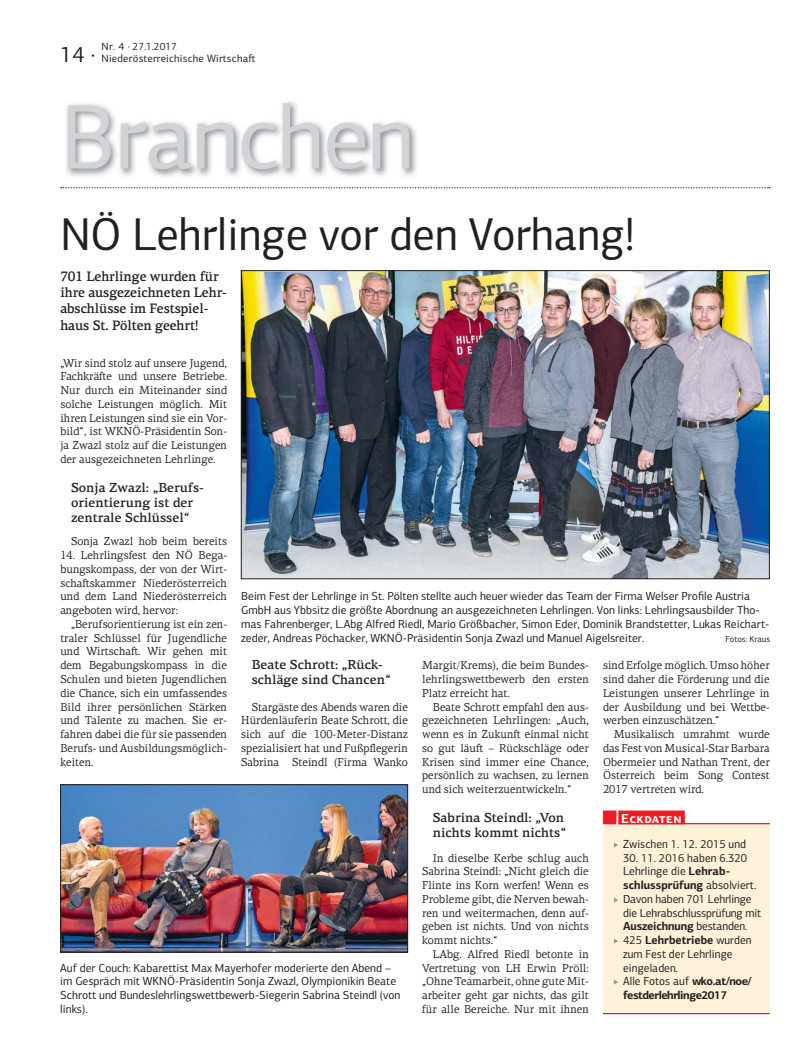
<style>
.page{position:relative;width:798px;height:1063px;background:#fff}
.page>*{position:absolute;margin:0;border:0;box-sizing:border-box;transform-origin:0 0}
.t1{font:91.88px "PF Centro Sans Pro";color:#d1d3d4}
.t2{font:46.25px "PF Centro Sans Pro";color:#231f20;scale:.96 1}
.t3{font:22.5px "PF Centro Sans Pro";color:#231f20;scale:.96 1}
.t4{font:500 13.75px/16.2px "PF Centro Serif Pro";letter-spacing:-.01em;color:#231f20;scale:.96 1}
.t5{font:500 13.12px/15px "PF Centro Serif Pro";color:#231f20}
.t6{font:700 13.12px "PF Centro Sans Pro";letter-spacing:.04em;color:#fff}
.t7{font:11.75px/13.8px "PF Centro Sans Pro";color:#231f20}
.t8{font:11.75px/13.8px "PF Centro Sans Pro";color:#231f20;scale:.96 1}
.t9{font:11.5px/13.8px "PF Centro Serif Pro";color:#231f20;text-align:justify;scale:.96 1}
.t10{font:700 11.5px "PF Centro Sans Pro";letter-spacing:-.04em;color:#231f20}
.t11{font:10.62px/11.9px "PF Centro Sans Pro";letter-spacing:.02em;color:#231f20}
.t12{font:8.75px "PF Centro Sans Pro";color:#231f20}
.s1{font-weight:700}
.s2{font-weight:700;font-size:11.5px}
</style>
<div class="page">
<svg style="left:61px;top:187px;width:708px;height:1px"></svg>
<img style="left:66px;top:101px;width:351px;height:76px">
<img style="left:62px;top:786px;width:343px;height:164px">
<div style="left:60px;top:784px;width:347px;height:168px;border:1px solid #231f20"></div>
<img style="left:243px;top:272px;width:524px;height:305px">
<div style="left:241px;top:270px;width:528px;height:309px;border:1px solid #231f20"></div>
<div style="left:602px;top:824px;width:167px;height:189px;background:#fff2d8"></div>
<hr style="left:602px;top:1013px;width:167px;height:1px;background:#ed1c24">
<div style="left:618px;top:811px;width:66px;height:13px;background:#ed1c24"></div>
<hr style="left:618px;top:823px;width:151px;height:1px;background:#ed1c24">
<h3 class="t3" style="left:60px;top:46px;width:38px">14 ·</h3>
<p class="t11" style="left:102px;top:42px;width:155px">Nr. 4 · 27.1.2017<br>Niederösterreichische Wirtscha-</p>
<h1 class="t1" style="left:60px;top:103px;width:355px">Branchen</h1>
<h2 class="t2" style="left:60px;top:217px;width:599px">NÖ Lehrlinge vor den Vorhang!</h2>
<p class="t4" style="left:60px;top:269px;width:175px">701 Lehrlinge wurden für ihre ausgezeichneten Lehr&shy;abschlüsse im Festspiel&shy;haus St. Pölten geehrt!</p>
<p class="t9" style="left:60px;top:357px;width:175px">„Wir sind stolz auf unsere Jugend, Fachkrä-e und unsere Betriebe.<br>Nur durch ein Miteinander sind solche Leistungen möglich. Mit ihren Leistungen sind sie ein Vor&shy;bild“, ist WKNÖ-Präsidentin Son&shy;ja Zwazl stolz auf die Leistungen der ausgezeichneten Lehrlinge.</p>
<p class="t5" style="left:71px;top:481px;width:134px">Sonja Zwazl: „Berufs&shy;orientierung ist der zentrale Schlüssel“</p>
<p class="t9" style="left:71px;top:536px;width:164px">Sonja Zwazl hob beim bereits</p>
<p class="t9" style="left:60px;top:550px;width:175px">14. Lehrlingsfest den NÖ Bega&shy;bungskompass, der von der Wirt&shy;scha-skammer Niederösterreich und dem Land Niederösterreich angeboten wird, hervor:</p>
<p class="t9" style="left:60px;top:618px;width:175px;text-indent:11px">„Berufsorientierung ist ein zen&shy;traler Schlüssel für Jugendliche und Wirtscha-. Wir gehen mit dem Begabungskompass in die Schulen und bieten Jugendlichen die Chance, sich ein umfassendes Bild ihrer persönlichen Stärken und Talente zu machen. Sie er&shy;fahren dabei die für sie passenden Berufs- und Ausbildungsmöglich&shy;keiten.</p>
<p class="t7" style="left:241px;top:591px;width:529px">Beim Fest der Lehrlinge in St. Pölten stellte auch heuer wieder das Team der Firma Welser Profile Austria GmbH aus Ybbsitz die größte Abordnung an ausgezeichneten Lehrlingen. Von links: Lehrlingsausbilder Tho&shy;mas Fahrenberger, L.Abg Alfred Riedl, Mario Größbacher, Simon Eder, Dominik Brandstetter, Lukas Reichart&shy;zeder, Andreas Pöchacker, WKNÖ-Präsidentin Sonja Zwazl und Manuel Aigelsreiter.</p>
<p class="t12" style="left:725px;top:635px;width:46px">Fotos: Kraus</p>
<p class="t5" style="left:251px;top:658px;width:141px">Beate Schrott: „Rück&shy;schläge sind Chancen“</p>
<p class="t9" style="left:422px;top:660px;width:175px">Margit/Krems), die beim Bundes&shy;lehrlingswettbewerb den ersten Platz erreicht hat.</p>
<p class="t9" style="left:422px;top:701px;width:175px;text-indent:11px">Beate Schrott empfahl den aus&shy;gezeichneten Lehrlingen: „Auch, wenn es in Zukun- einmal nicht so gut läu- – Rückschläge oder Krisen sind immer eine Chance, persönlich zu wachsen, zu lernen und sich weiterzuentwickeln.“</p>
<p class="t5" style="left:432px;top:811px;width:135px">Sabrina Steindl: „Von nichts kommt nichts“</p>
<p class="t9" style="left:422px;top:852px;width:175px;text-indent:11px">In dieselbe Kerbe schlug auch Sabrina Steindl: „Nicht gleich die Flinte ins Korn werfen! Wenn es Probleme gibt, die Nerven bewah&shy;ren und weitermachen, denn auf&shy;geben ist nichts. Und von nichts kommt nichts.“</p>
<p class="t9" style="left:422px;top:948px;width:175px;text-indent:11px">LAbg. Alfred Riedl betonte in Vertretung von LH Erwin Pröll: „Ohne Teamarbeit, ohne gute Mit&shy;arbeiter geht gar nichts, das gilt für alle Bereiche. Nur mit ihnen</p>
<p class="t9" style="left:602px;top:660px;width:175px">sind Erfolge möglich. Umso höher sind daher die Förderung und die Leistungen unserer Lehrlinge in der Ausbildung und bei Wettbe&shy;werben einzuschätzen.“</p>
<p class="t9" style="left:602px;top:728px;width:175px;text-indent:11px">Musikalisch umrahmt wurde das Fest von Musical-Star Barbara Obermeier und Nathan Trent, der Österreich beim Song Contest 2017 vertreten wird.</p>
<p class="t9" style="left:241px;top:701px;width:175px;text-indent:11px">Stargäste des Abends waren die Hürdenläuferin Beate Schrott, die sich auf die 100-Meter-Distanz spezialisiert hat und Fußpflegerin Sabrina Steindl (Firma Wanko</p>
<p class="t6" style="left:621px;top:813px;width:62px">Eckdaten</p>
<p class="t8" style="left:623px;top:838px;width:130px">Zwischen 1. 12. 2015 und</p>
<p class="t8" style="left:623px;top:852px;width:145px">30. 11. 2016 haben 6.320<br>Lehrlinge die <span class="s1">Lehrab&shy;schlussprüfung</span> absolviert.<br>Davon haben 701 Lehrlinge die Lehrabschlussprüfung mit<br><span class="s1">Auszeichnung</span> bestanden.<br>425 <span class="s1">Lehrbetriebe</span> wurden zum Fest der Lehrlinge eingeladen.<br>Alle Fotos auf <span class="s2">wko.at/noe/</span></p>
<p class="t10" style="left:623px;top:991px;width:106px">festderlehrlinge2017</p>
<p class="t7" style="left:60px;top:962px;width:341px">Auf der Couch: Kabarettist Max Mayerhofer moderierte den Abend – im Gespräch mit WKNÖ-Präsidentin Sonja Zwazl, Olympionikin Beate Schrott und Bundeslehrlingswettbewerb-Siegerin Sabrina Steindl (von links).</p>
</div>
